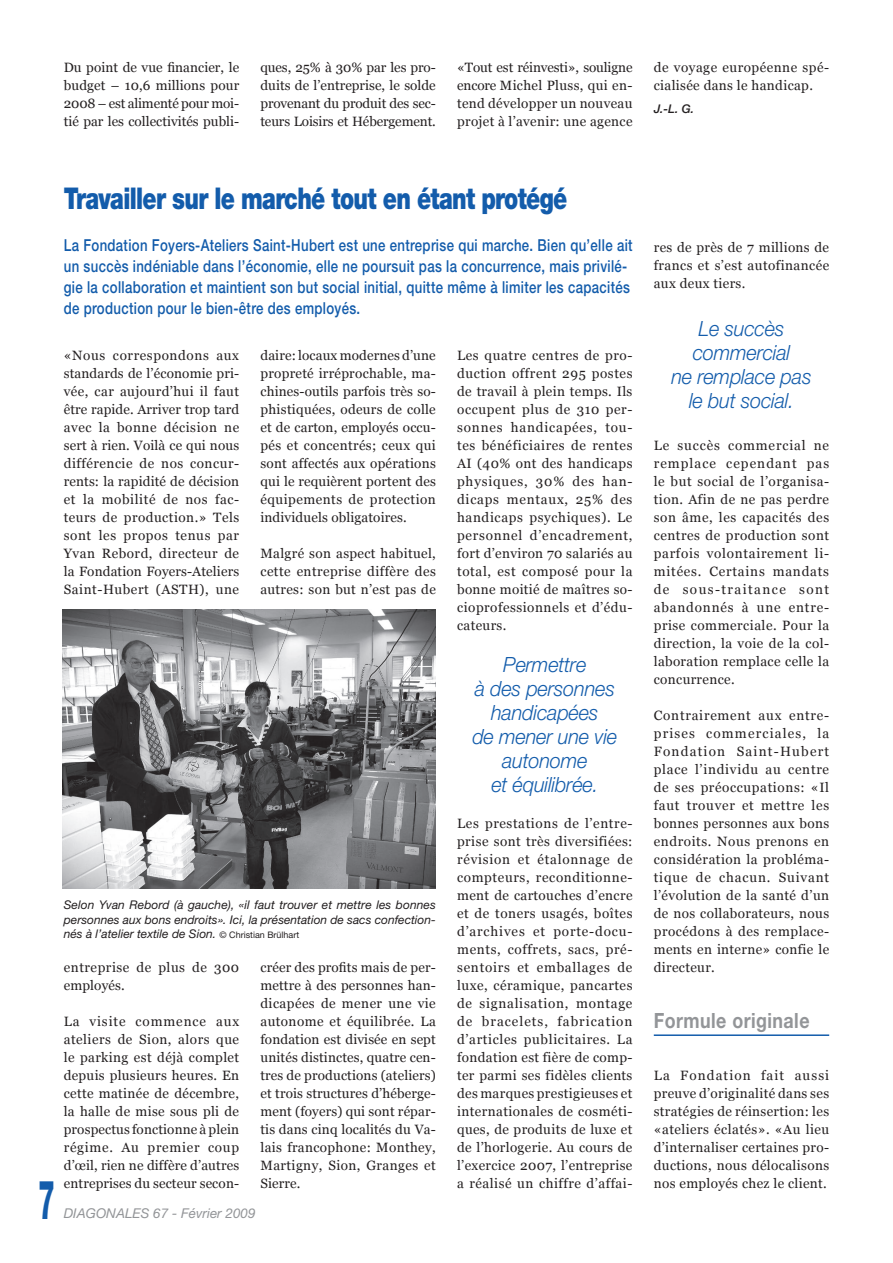
<style>
.page{position:relative;width:893px;height:1263px;background:#fff}
.page>*{position:absolute;margin:0;border:0;box-sizing:border-box;transform-origin:0 0}
.t1{font:800 54px "Helvetica Neue";color:#135cab;scale:.5 1}
.t2{font:900 30px "Helvetica Neue";letter-spacing:-.03em;color:#135cab;scale:.75 1}
.t3{font:italic 300 21px/24px "Helvetica Neue";letter-spacing:-.01em;color:#135cab;text-align:center;scale:.95 1}
.t4{font:700 21px "Helvetica Neue";letter-spacing:.025em;color:#939598;scale:.85 1}
.t5{font:500 16.5px/21px "Helvetica Neue";letter-spacing:.025em;color:#135cab;scale:.8 1}
.t6{font:13.5px/18px "Georgia";letter-spacing:.025em;color:#231f20;text-align:justify}
.t7{font:italic 13.5px "Helvetica Neue";color:#939598}
.t8{font:italic 12px/14.4px "Helvetica Neue";color:#231f20;text-align:justify}
.t9{font:italic 500 12px "Helvetica Neue";color:#231f20}
.s1{font-style:normal;font-size:9px}
</style>
<div class="page">
<hr style="left:654px;top:1034px;width:175px;height:2px;background:#135cab">
<img style="left:63px;top:610px;width:372px;height:279px">
<p class="t6" style="left:64px;top:58px;width:177px">Du point de vue financier, le budget – 10,6 millions pour 2008 – est alimenté pour moi&shy;tié par les collectivités publi-</p>
<p class="t6" style="left:260px;top:58px;width:177px">ques, 25% à 30% par les pro&shy;duits de l’entreprise, le solde provenant du produit des sec&shy;teurs Loisirs et Hébergement.</p>
<p class="t6" style="left:457px;top:58px;width:177px">«Tout est réinvesti», souligne encore Michel Pluss, qui en&shy;tend développer un nouveau projet à l’avenir: une agence</p>
<p class="t6" style="left:654px;top:58px;width:177px">de voyage européenne spé&shy;cialisée dans le handicap.</p>
<p class="t9" style="left:654px;top:102px;width:42px">J.-L. G.</p>
<h1 class="t1" style="left:38px;top:1167px;width:36px">7</h1>
<h2 class="t2" style="left:64px;top:181px;width:673px">Travailler sur le marché tout en étant protégé</h2>
<p class="t5" style="left:64px;top:235px;width:712px">La Fondation Foyers-Ateliers Saint-Hubert est une entreprise qui marche. Bien qu’elle ait un succès indéniable dans l’économie, elle ne poursuit pas la concurrence, mais privilé&shy;gie la collaboration et maintient son but social initial, quitte même à limiter les capacités de production pour le bien-être des employés.</p>
<p class="t6" style="left:64px;top:346px;width:177px">«Nous correspondons aux standards de l’économie pri&shy;vée, car aujourd’hui il faut être rapide. Arriver trop tard avec la bonne décision ne sert à rien. Voilà ce qui nous différencie de nos concur&shy;rents: la rapidité de décision et la mobilité de nos fac&shy;teurs de production.» Tels sont les propos tenus par Yvan Rebord, directeur de la Fondation Foyers-Ateliers Saint-Hubert (ASTH), une</p>
<p class="t6" style="left:260px;top:346px;width:177px">daire: locaux modernes d’une propreté irréprochable, ma&shy;chines-outils parfois très so&shy;phistiquées, odeurs de colle et de carton, employés occu&shy;pés et concentrés; ceux qui sont affectés aux opérations qui le requièrent portent des équipements de protection individuels obligatoires.</p>
<p class="t6" style="left:260px;top:544px;width:177px">Malgré son aspect habituel, cette entreprise diffère des autres: son but n’est pas de</p>
<p class="t6" style="left:457px;top:346px;width:177px">Les quatre centres de pro&shy;duction offrent 295 postes de travail à plein temps. Ils occupent plus de 310 per&shy;sonnes handicapées, tou&shy;tes bénéficiaires de rentes AI (40% ont des handicaps physiques, 30% des han&shy;dicaps mentaux, 25% des handicaps psychiques). Le personnel d’encadrement, fort d’environ 70 salariés au total, est composé pour la bonne moitié de maîtres so&shy;cioprofessionnels et d’édu&shy;cateurs.</p>
<h3 class="t3" style="left:472px;top:652px;width:154px">Permettre<br>à des personnes handicapées<br>de mener une vie autonome<br>et équilibrée.</h3>
<p class="t6" style="left:457px;top:814px;width:177px">Les prestations de l’entre&shy;prise sont très diversifiées: révision et étalonnage de compteurs, reconditionne&shy;ment de cartouches d’encre et de toners usagés, boîtes d’archives et porte-docu&shy;ments, coffrets, sacs, pré&shy;sentoirs et emballages de luxe, céramique, pancartes de signalisation, montage de bracelets, fabrication d’articles publicitaires. La fondation est fière de comp&shy;ter parmi ses fidèles clients des marques prestigieuses et internationales de cosméti&shy;ques, de produits de luxe et de l’horlogerie. Au cours de l’exercice 2007, l’entreprise a réalisé un chiffre d’affai-</p>
<p class="t8" style="left:64px;top:897px;width:374px">Selon Yvan Rebord (à gauche), «il faut trouver et mettre les bonnes personnes aux bons endroits». Ici, la présentation de sacs confection&shy;nés à l’atelier textile de Sion. <span class="s1">© Christian Brülhart</span></p>
<p class="t6" style="left:260px;top:958px;width:177px">créer des profits mais de per&shy;mettre à des personnes han&shy;dicapées de mener une vie autonome et équilibrée. La fondation est divisée en sept unités distinctes, quatre cen&shy;tres de productions (ateliers) et trois structures d’héberge&shy;ment (foyers) qui sont répar&shy;tis dans cinq localités du Va&shy;lais francophone: Monthey, Martigny, Sion, Granges et Sierre.</p>
<p class="t6" style="left:64px;top:958px;width:177px">entreprise de plus de 300 employés.</p>
<p class="t6" style="left:64px;top:1012px;width:177px">La visite commence aux ateliers de Sion, alors que le parking est déjà complet depuis plusieurs heures. En cette matinée de décembre, la halle de mise sous pli de prospectus fonctionne à plein régime. Au premier coup d’œil, rien ne diffère d’autres entreprises du secteur secon-</p>
<p class="t7" style="left:64px;top:1205px;width:193px">DIAGONALES 67 - Février 2009</p>
<p class="t6" style="left:654px;top:238px;width:177px">res de près de 7 millions de francs et s’est autofinancée aux deux tiers.</p>
<h3 class="t3" style="left:671px;top:316px;width:149px">Le succès commercial<br>ne remplace pas le but social.</h3>
<p class="t6" style="left:654px;top:436px;width:177px">Le succès commercial ne remplace cependant pas le but social de l’organisa&shy;tion. Afin de ne pas perdre son âme, les capacités des centres de production sont parfois volontairement li&shy;mitées. Certains mandats de sous-traitance sont abandonnés à une entre&shy;prise commerciale. Pour la direction, la voie de la col&shy;laboration remplace celle la concurrence.</p>
<p class="t6" style="left:654px;top:706px;width:177px">Contrairement aux entre&shy;prises commerciales, la Fondation Saint-Hubert place l’individu au centre de ses préoccupations: «Il faut trouver et mettre les bonnes personnes aux bons endroits. Nous prenons en considération la probléma&shy;tique de chacun. Suivant l’évolution de la santé d’un de nos collaborateurs, nous procédons à des remplace&shy;ments en interne» confie le directeur.</p>
<h3 class="t4" style="left:654px;top:1007px;width:185px">Formule originale</h3>
<p class="t6" style="left:654px;top:1066px;width:177px">La Fondation fait aussi preuve d’originalité dans ses stratégies de réinsertion: les «ateliers éclatés». «Au lieu d’internaliser certaines pro&shy;ductions, nous délocalisons nos employés chez le client.</p>
</div>
